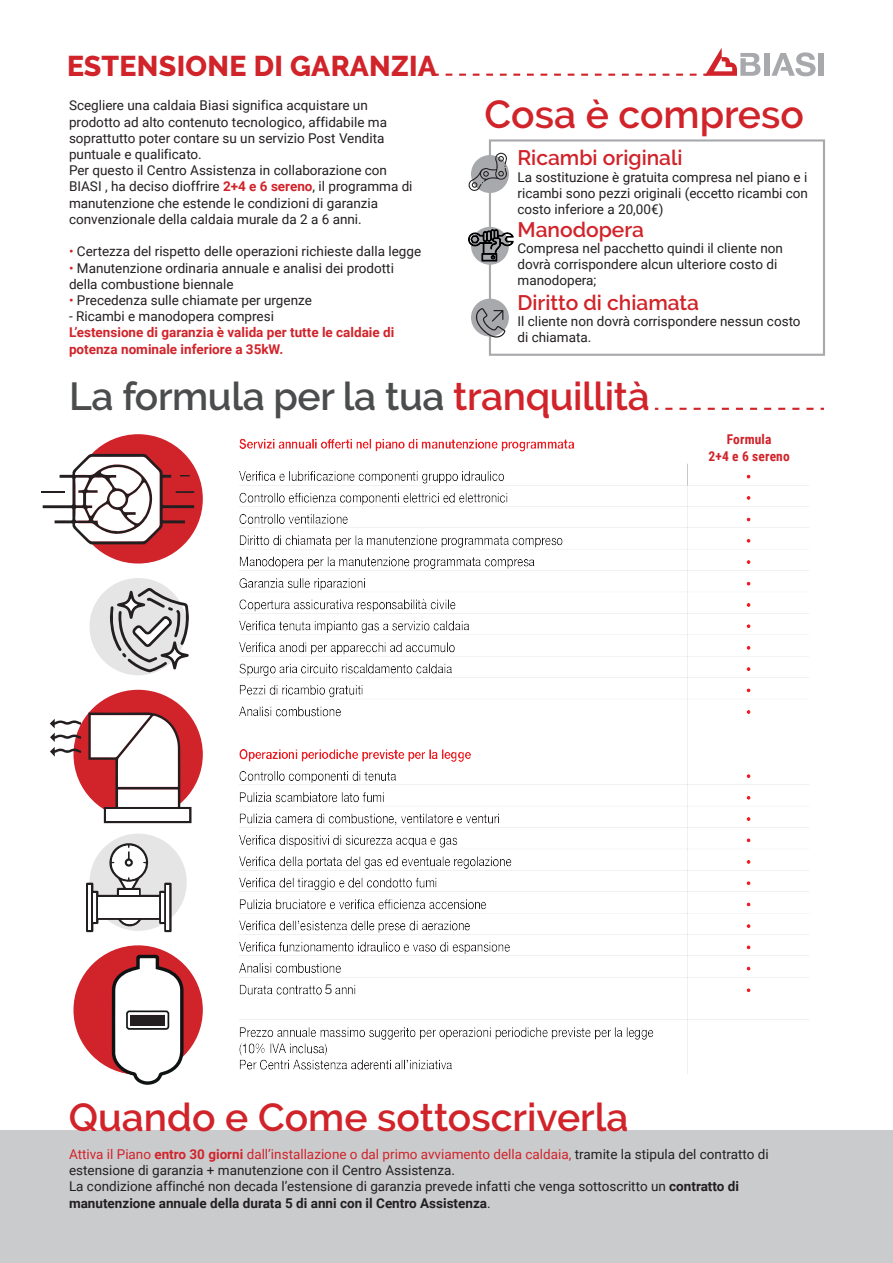
<style>
.page{position:relative;width:893px;height:1263px;background:#fff}
.page>*{position:absolute;margin:0;border:0;box-sizing:border-box;transform-origin:0 0}
.t1{font:600 39px "Raleway";color:#d1232a}
.t2{font:600 39px "Raleway";letter-spacing:-.01em;color:#4b4c4d}
.t3{font:800 28.5px "Raleway";letter-spacing:.01em;color:#d1232a}
.t4{font:600 21px "Raleway";color:#d1232a}
.t5{font:13.5px/16.2px "Roboto";color:#231f20}
.t6{font:700 13.5px/16.2px "Roboto";color:#d1232a}
.t7{font:700 13.5px/16.5px "Roboto Condensed";letter-spacing:.01em;color:#d1232a;text-align:center}
.t8{font:13.5px "Raleway";color:#231f20}
.s1{font-weight:700;color:#d1232a}
.s2{color:#d1232a}
.s3{font-weight:700}
</style>
<div class="page">
<svg style="left:665px;top:408px;width:159px;height:2px"></svg>
<div style="left:0;top:1130px;width:893px;height:133px;background:#cacbcd"></div>
<img style="left:239px;top:438px;width:570px;height:636px">
<div style="left:325px;top:982px;width:8px;height:16px;background:#fff"></div>
<div style="left:692px;top:426px;width:117px;height:44px;background:#fff"></div>
<div style="left:764px;top:53px;width:5px;height:23px;background:#a8a9ad"></div>
<div style="left:819px;top:53px;width:5px;height:23px;background:#a8a9ad"></div>
<svg style="left:446px;top:48px;width:314px;height:28px"></svg>
<svg style="left:771px;top:52px;width:45px;height:24px"></svg>
<div style="left:489px;top:139px;width:336px;height:217px;border:2px solid #a8a9ad"></div>
<div style="left:471px;top:155px;width:38px;height:38px;background:#a8a9ad;border-radius:50%"></div>
<div style="left:471px;top:227px;width:38px;height:38px;background:#a8a9ad;border-radius:50%"></div>
<div style="left:471px;top:299px;width:38px;height:37px;background:#a8a9ad;border-radius:50%"></div>
<svg style="left:468px;top:153px;width:39px;height:38px"></svg>
<svg style="left:468px;top:229px;width:46px;height:38px"></svg>
<svg style="left:476px;top:308px;width:29px;height:30px"></svg>
<div style="left:74px;top:435px;width:128px;height:128px;background:#d1232a;border-radius:50%"></div>
<div style="left:89px;top:578px;width:98px;height:97px;background:#e5e5e6;border-radius:50%"></div>
<div style="left:74px;top:690px;width:128px;height:128px;background:#d1232a;border-radius:50%"></div>
<div style="left:74px;top:946px;width:128px;height:128px;background:#d1232a;border-radius:50%"></div>
<svg style="left:186px;top:603px;width:3px;height:55px"></svg>
<svg style="left:50px;top:719px;width:31px;height:38px"></svg>
<svg style="left:88px;top:712px;width:103px;height:111px"></svg>
<div style="left:106px;top:809px;width:83px;height:12px;background:#fff"></div>
<hr style="left:41px;top:491px;width:23px;height:2px;background:#231f20">
<svg style="left:43px;top:454px;width:151px;height:90px"></svg>
<svg style="left:110px;top:434px;width:76px;height:651px"></svg>
<svg style="left:113px;top:956px;width:69px;height:127px"></svg>
<div style="left:131px;top:1015px;width:34px;height:10px;background:#231f20"></div>
<svg style="left:86px;top:841px;width:86px;height:91px"></svg>
<h2 class="t3" style="left:67px;top:50px;width:372px">ESTENSIONE DI GARANZIA</h2>
<p class="t5" style="left:69px;top:97px;width:345px">Scegliere una caldaia Biasi significa acquistare un prodotto ad alto contenuto tecnologico, affidabile ma soprattutto poter contare su un servizio Post Vendita puntuale e qualificato.<br>Per questo il Centro Assistenza in collaborazione con BIASI , ha deciso dioffrire <span class="s1">2+4 e 6 sereno</span>, il programma di manutenzione che estende le condizioni di garanzia convenzionale della caldaia murale da 2 a 6 anni.</p>
<p class="t5" style="left:69px;top:243px;width:354px"><span class="s2">•</span> Certezza del rispetto delle operazioni richieste dalla legge</p>
<p class="t5" style="left:69px;top:259px;width:326px"><span class="s2">•</span> Manutenzione ordinaria annuale e analisi dei prodotti della combustione biennale</p>
<p class="t5" style="left:69px;top:291px;width:244px"><span class="s2">•</span> Precedenza sulle chiamate per urgenze</p>
<p class="t5" style="left:69px;top:308px;width:206px">- Ricambi e manodopera compresi</p>
<p class="t6" style="left:69px;top:324px;width:327px">L’estensione di garanzia è valida per tutte le caldaie di potenza nominale inferiore a 35kW.</p>
<h1 class="t1" style="left:485px;top:91px;width:321px">Cosa è compreso</h1>
<h3 class="t4" style="left:517px;top:146px;width:167px">Ricambi originali</h3>
<p class="t5" style="left:517px;top:168px;width:292px;text-align:justify">La sostituzione è gratuita compresa nel piano e i ricambi sono pezzi originali (eccetto ricambi con costo inferiore a 20,00€)</p>
<h3 class="t4" style="left:517px;top:217px;width:128px">Manodopera</h3>
<p class="t5" style="left:517px;top:240px;width:267px">Compresa nel pacchetto quindi il cliente non dovrà corrispondere alcun ulteriore costo di manodopera;</p>
<h3 class="t4" style="left:517px;top:290px;width:183px">Diritto di chiamata</h3>
<p class="t5" style="left:517px;top:313px;width:285px">Il cliente non dovrà corrispondere nessun costo di chiamata.</p>
<h1 class="t2" style="left:69px;top:374px;width:582px">La formula per la tua <span class="s2">tranquillità</span></h1>
<p class="t7" style="left:708px;top:431px;width:83px">Formula<br>2+4 e 6 sereno</p>
<p class="t8" style="left:325px;top:979px;width:9px">5</p>
<h1 class="t1" style="left:69px;top:1095px;width:561px">Quando e Come sottoscriverla</h1>
<p class="t5" style="left:69px;top:1145px;width:701px"><span class="s2">Attiva il Piano</span> <span class="s1">entro 30 giorni</span> <span class="s2">dall’installazione o dal primo avviamento della caldaia,</span> tramite la stipula del contratto di estensione di garanzia + manutenzione con il Centro Assistenza.<br>La condizione affinché non decada l’estensione di garanzia prevede infatti che venga sottoscritto un <span class="s3">contratto di manutenzione annuale della durata 5 di anni con il Centro Assistenza</span>.</p>
</div>
